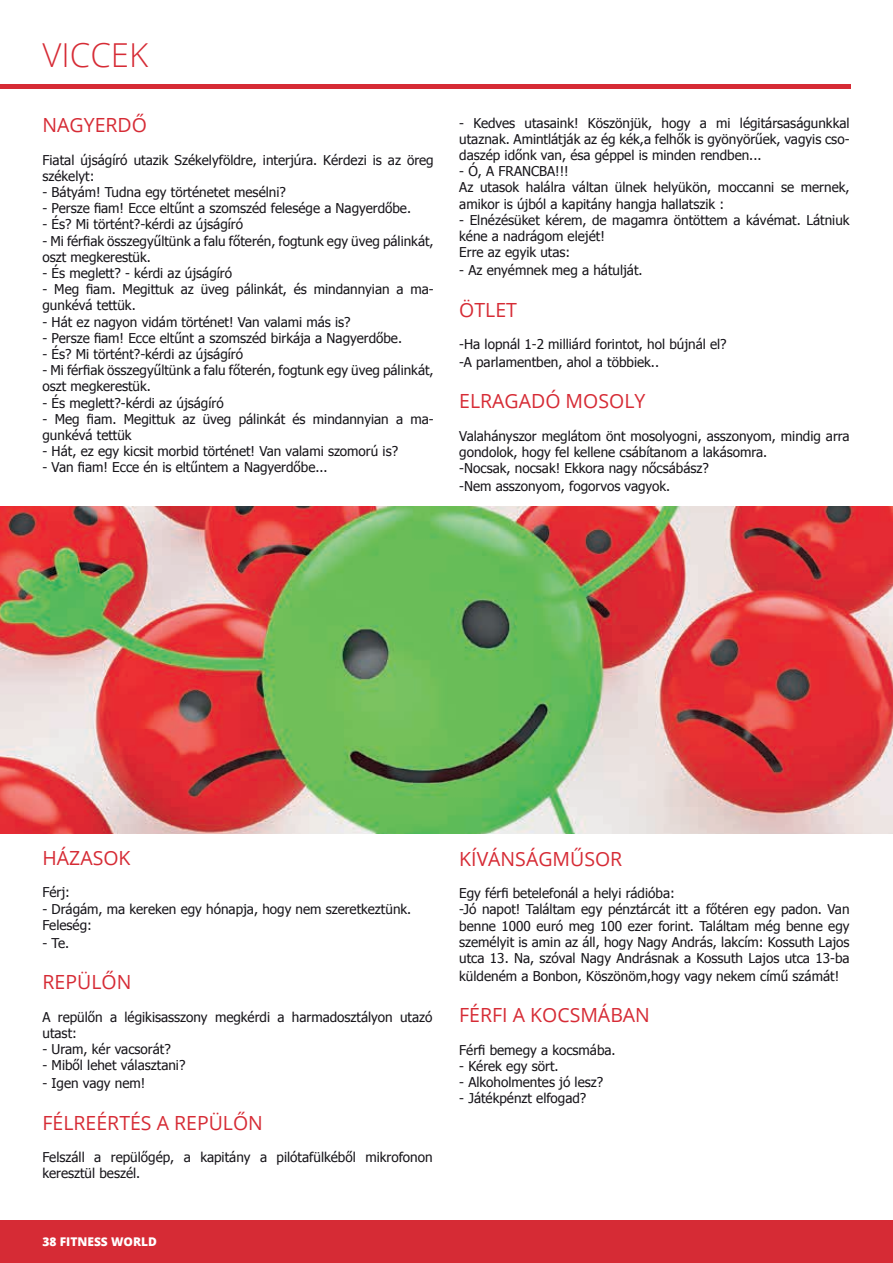
<style>
.page{position:relative;width:893px;height:1263px;background:#fff}
.page>*{position:absolute;margin:0;border:0;box-sizing:border-box;transform-origin:0 0}
.t1{font:300 33px "Open Sans";color:#d62b35}
.t2{font:19.5px "Open Sans";color:#d62b35}
.t3{font:13.5px/16.2px "Tahoma";color:#17151a}
.t4{font:800 12px "Open Sans";color:#fff}
</style>
<div class="page">
<div style="left:0;top:1220px;width:893px;height:43px;background:#d62b35"></div>
<hr style="left:0;top:84px;width:850px;height:4px;background:#d62b35">
<img style="left:0;top:506px;width:893px;height:327px">
<h1 class="t1" style="left:43px;top:32px;width:107px">VICCEK</h1>
<h2 class="t2" style="left:43px;top:112px;width:106px">NAGYERDŐ</h2>
<p class="t3" style="left:43px;top:151px;width:393px">Fiatal újságíró utazik Székelyföldre, interjúra. Kérdezi is az öreg székelyt:</p>
<p class="t3" style="left:43px;top:183px;width:245px">- Bátyám! Tudna egy történetet mesélni?</p>
<p class="t3" style="left:43px;top:200px;width:370px">- Persze fiam! Ecce eltűnt a szomszéd felesége a Nagyerdőbe.</p>
<p class="t3" style="left:43px;top:216px;width:202px">- És? Mi történt?-kérdi az újságíró</p>
<p class="t3" style="left:43px;top:232px;width:393px">- Mi férfiak összegyűltünk a falu főterén, fogtunk egy üveg pálinkát, oszt megkerestük.</p>
<p class="t3" style="left:43px;top:264px;width:191px">- És meglett? - kérdi az újságíró</p>
<p class="t3" style="left:43px;top:281px;width:393px">- Meg fiam. Megittuk az üveg pálinkát, és mindannyian a ma&shy;gunkévá tettük.</p>
<p class="t3" style="left:43px;top:313px;width:310px">- Hát ez nagyon vidám történet! Van valami más is?</p>
<p class="t3" style="left:43px;top:329px;width:361px">- Persze fiam! Ecce eltűnt a szomszéd birkája a Nagyerdőbe.</p>
<p class="t3" style="left:43px;top:345px;width:202px">- És? Mi történt?-kérdi az újságíró</p>
<p class="t3" style="left:43px;top:362px;width:393px">- Mi férfiak összegyűltünk a falu főterén, fogtunk egy üveg pálinkát, oszt megkerestük.</p>
<p class="t3" style="left:43px;top:394px;width:183px">- És meglett?-kérdi az újságíró</p>
<p class="t3" style="left:43px;top:410px;width:393px">- Meg fiam. Megittuk az üveg pálinkát és mindannyian a ma&shy;gunkévá tettük</p>
<p class="t3" style="left:43px;top:443px;width:357px">- Hát, ez egy kicsit morbid történet! Van valami szomorú is?</p>
<p class="t3" style="left:43px;top:459px;width:287px">- Van fiam! Ecce én is eltűntem a Nagyerdőbe...</p>
<p class="t3" style="left:459px;top:114px;width:392px;text-align:justify">- Kedves utasaink! Köszönjük, hogy a mi légitársaságunkkal utaznak. Amintlátják az ég kék,a felhők is gyönyörűek, vagyis cso&shy;daszép időnk van, ésa géppel is minden rendben...</p>
<p class="t3" style="left:459px;top:163px;width:392px">- Ó, A FRANCBA!!!<br>Az utasok halálra váltan ülnek helyükön, moccanni se mernek, amikor is újból a kapitány hangja hallatszik :</p>
<p class="t3" style="left:459px;top:211px;width:392px">- Elnézésüket kérem, de magamra öntöttem a kávémat. Látniuk kéne a nadrágom elejét!<br>Erre az egyik utas:</p>
<p class="t3" style="left:459px;top:262px;width:185px">- Az enyémnek meg a hátulját.</p>
<h2 class="t2" style="left:459px;top:296px;width:59px">ÖTLET</h2>
<p class="t3" style="left:459px;top:334px;width:269px;line-height:18px">-Ha lopnál 1-2 milliárd forintot, hol bújnál el? -A parlamentben, ahol a többiek..</p>
<h2 class="t2" style="left:459px;top:388px;width:188px">ELRAGADÓ MOSOLY</h2>
<p class="t3" style="left:459px;top:427px;width:392px">Valahányszor meglátom önt mosolyogni, asszonyom, mindig arra gondolok, hogy fel kellene csábítanom a lakásomra.<br>-Nocsak, nocsak! Ekkora nagy nőcsábász?</p>
<p class="t3" style="left:459px;top:478px;width:213px">-Nem asszonyom, fogorvos vagyok.</p>
<h2 class="t2" style="left:43px;top:844px;width:90px">HÁZASOK</h2>
<p class="t3" style="left:43px;top:884px;width:29px">Férj:</p>
<p class="t3" style="left:43px;top:900px;width:370px">- Drágám, ma kereken egy hónapja, hogy nem szeretkeztünk.<br>Feleség:</p>
<p class="t3" style="left:43px;top:934px;width:28px">- Te.</p>
<h2 class="t2" style="left:43px;top:969px;width:90px">REPÜLŐN</h2>
<p class="t3" style="left:43px;top:1008px;width:391px">A repülőn a légikisasszony megkérdi a harmadosztályon utazó utast:</p>
<p class="t3" style="left:43px;top:1040px;width:130px">- Uram, kér vacsorát?</p>
<p class="t3" style="left:43px;top:1056px;width:144px">- Miből lehet választani?</p>
<p class="t3" style="left:43px;top:1074px;width:104px">- Igen vagy nem!</p>
<h2 class="t2" style="left:43px;top:1109px;width:222px">FÉLREÉRTÉS A REPÜLŐN</h2>
<p class="t3" style="left:43px;top:1148px;width:392px">Felszáll a repülőgép, a kapitány a pilótafülkéből mikrofonon keresztül beszél.</p>
<p class="t4" style="left:43px;top:1233px;width:116px">38 FITNESS WORLD</p>
<h2 class="t2" style="left:459px;top:845px;width:165px">KÍVÁNSÁGMŰSOR</h2>
<p class="t3" style="left:459px;top:884px;width:392px">Egy férfi betelefonál a helyi rádióba:<br>-Jó napot! Találtam egy pénztárcát itt a főtéren egy padon. Van benne 1000 euró meg 100 ezer forint. Találtam még benne egy személyit is amin az áll, hogy Nagy András, lakcím: Kossuth Lajos utca 13. Na, szóval Nagy Andrásnak a Kossuth Lajos utca 13-ba</p>
<p class="t3" style="left:459px;top:967px;width:381px">küldeném a Bonbon, Köszönöm,hogy vagy nekem című számát!</p>
<h2 class="t2" style="left:459px;top:1002px;width:192px">FÉRFI A KOCSMÁBAN</h2>
<p class="t3" style="left:459px;top:1041px;width:158px">Férfi bemegy a kocsmába.</p>
<p class="t3" style="left:459px;top:1057px;width:101px">- Kérek egy sört.</p>
<p class="t3" style="left:459px;top:1073px;width:145px">- Alkoholmentes jó lesz?</p>
<p class="t3" style="left:459px;top:1090px;width:129px">- Játékpénzt elfogad?</p>
</div>
